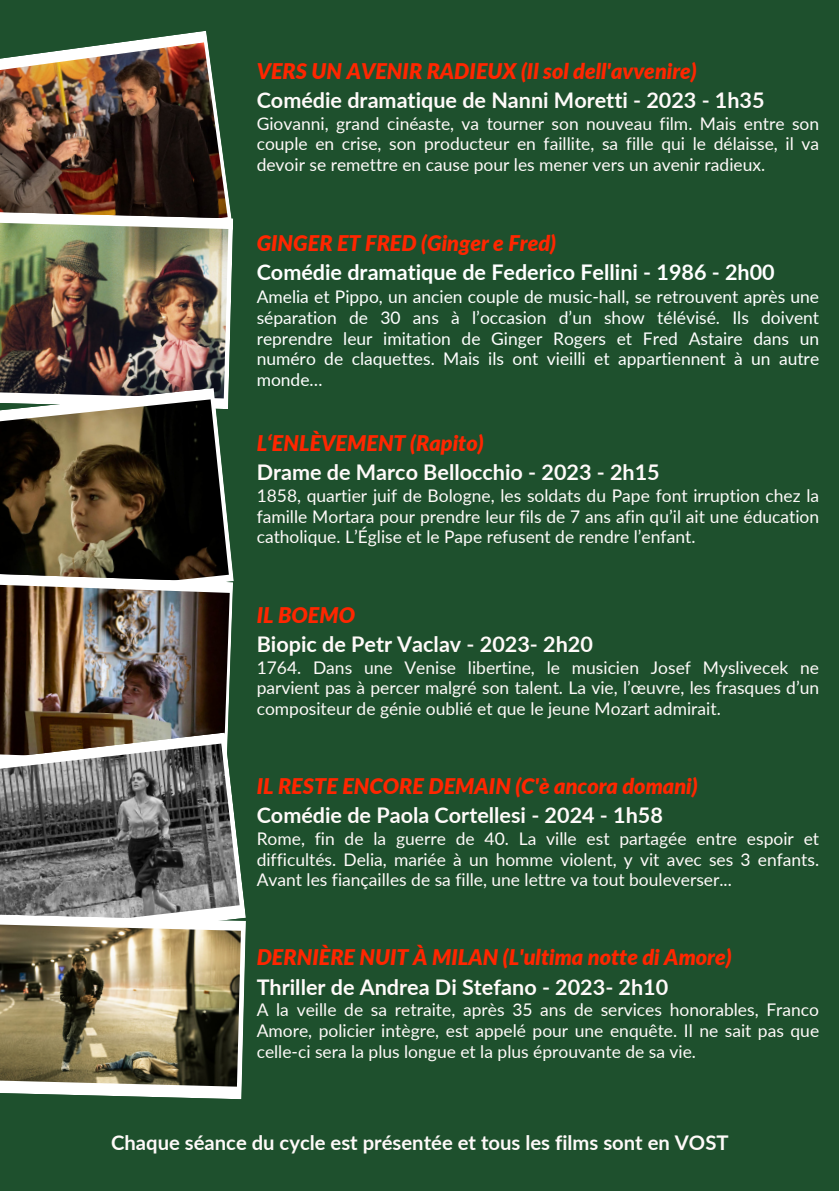
<style>
.page{position:relative;width:839px;height:1191px;background:#fff}
.page>*{position:absolute;margin:0;border:0;box-sizing:border-box;transform-origin:0 0}
.t1{font:700 21.6px "Lato";color:#fffaf9}
.t2{font:italic 900 21.6px "Lato";color:#ff2600}
.t3{font:700 21.6px "Lato";color:#fff}
.t4{font:700 20.2px "Lato";color:#fffaf9}
.t5{font:17.4px/20.6px "Lato";color:#fffaf9;text-align:justify}
.t6{font:17.4px/20.6px "Lato";color:#fff;text-align:justify}
</style>
<div class="page">
<div style="left:0;top:0;width:838px;height:1191px;background:#1e502d"></div>
<svg style="left:124px;top:31px;width:107px;height:180px"></svg>
<img style="left:0;top:42px;width:227px;height:169px">
<svg style="left:0;top:211px;width:233px;height:156px;background:#aba9a0"></svg>
<img style="left:0;top:222px;width:229px;height:166px">
<svg style="left:0;top:388px;width:234px;height:193px;background:#4c4534"></svg>
<svg style="left:0;top:573px;width:233px;height:92px;background:#a7a6a1"></svg>
<img style="left:0;top:584px;width:230px;height:149px">
<svg style="left:0;top:733px;width:246px;height:180px"></svg>
<img style="left:0;top:744px;width:240px;height:169px">
<svg style="left:0;top:913px;width:246px;height:186px;fill:#fff"></svg>
<img style="left:0;top:924px;width:241px;height:163px">
<p class="t2" style="left:257px;top:57px;width:441px">VERS UN AVENIR RADIEUX (Il sol dell'avvenire)</p>
<p class="t1" style="left:257px;top:87px;width:509px">Comédie dramatique de Nanni Moretti - 2023 - 1h35</p>
<p class="t5" style="left:257px;top:113px;width:564px">Giovanni, grand cinéaste, va tourner son nouveau film. Mais entre son couple en crise, son producteur en faillite, sa fille qui le délaisse, il va devoir se remettre en cause pour les mener vers un avenir radieux.</p>
<p class="t2" style="left:257px;top:230px;width:301px">GINGER ET FRED (Ginger e Fred)</p>
<p class="t3" style="left:257px;top:259px;width:519px">Comédie dramatique de Federico Fellini - 1986 - 2h00</p>
<p class="t6" style="left:257px;top:286px;width:564px">Amelia et Pippo, un ancien couple de music-hall, se retrouvent après une séparation de 30 ans à l’occasion d’un show télévisé. Ils doivent reprendre leur imitation de Ginger Rogers et Fred Astaire dans un numéro de claquettes. Mais ils ont vieilli et appartiennent à un autre monde…</p>
<p class="t2" style="left:257px;top:430px;width:228px">L‘ENLÈVEMENT (Rapito)</p>
<p class="t1" style="left:257px;top:459px;width:404px">Drame de Marco Bellocchio - 2023 - 2h15</p>
<p class="t5" style="left:257px;top:485px;width:564px">1858, quartier juif de Bologne, les soldats du Pape font irruption chez la famille Mortara pour prendre leur fils de 7 ans afin qu’il ait une éducation catholique. L’Église et le Pape refusent de rendre l’enfant.</p>
<p class="t2" style="left:257px;top:601px;width:100px">IL BOEMO</p>
<p class="t1" style="left:257px;top:630px;width:338px">Biopic de Petr Vaclav - 2023- 2h20</p>
<p class="t5" style="left:257px;top:656px;width:564px">1764. Dans une Venise libertine, le musicien Josef Myslivecek ne parvient pas à percer malgré son talent. La vie, l’œuvre, les frasques d’un compositeur de génie oublié et que le jeune Mozart admirait.</p>
<p class="t2" style="left:257px;top:773px;width:442px">IL RESTE ENCORE DEMAIN (C'è ancora domani)</p>
<p class="t1" style="left:257px;top:802px;width:408px">Comédie de Paola Cortellesi - 2024 - 1h58</p>
<p class="t5" style="left:257px;top:828px;width:564px">Rome, fin de la guerre de 40. La ville est partagée entre espoir et difficultés. Delia, mariée à un homme violent, y vit avec ses 3 enfants.<br>Avant les fiançailles de sa fille, une lettre va tout bouleverser...</p>
<p class="t2" style="left:257px;top:944px;width:476px">DERNIÈRE NUIT À MILAN (L'ultima notte di Amore)</p>
<p class="t1" style="left:257px;top:973px;width:413px">Thriller de Andrea Di Stefano - 2023- 2h10</p>
<p class="t5" style="left:257px;top:999px;width:564px">A la veille de sa retraite, après 35 ans de services honorables, Franco Amore, policier intègre, est appelé pour une enquête. Il ne sait pas que celle-ci sera la plus longue et la plus éprouvante de sa vie.</p>
<p class="t4" style="left:111px;top:1130px;width:619px">Chaque séance du cycle est présentée et tous les films sont en VOST</p>
</div>
